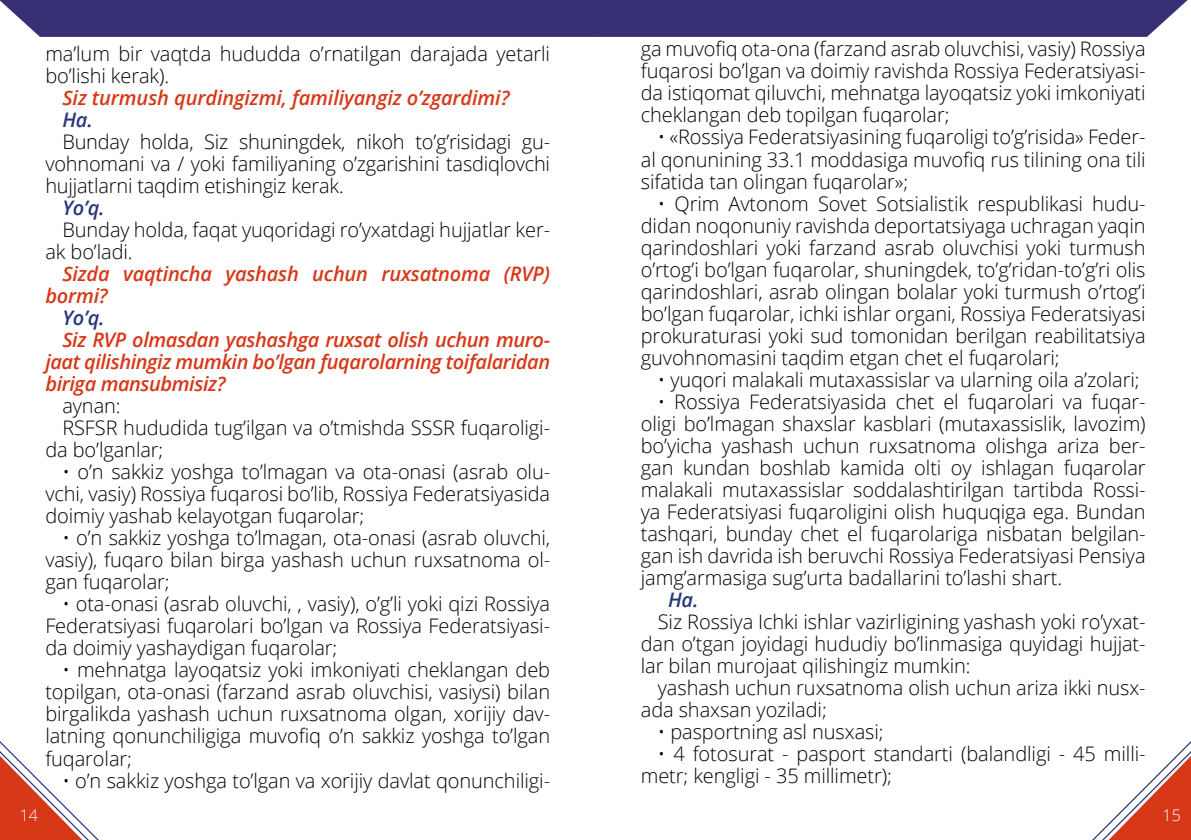
<style>
.page{position:relative;width:1191px;height:840px;background:#fff}
.page>*{position:absolute;margin:0;border:0;box-sizing:border-box;transform-origin:0 0}
.t1{font:300 20px/22px "Open Sans";letter-spacing:-.005em;color:#000;text-align:justify}
.t2{font:italic 600 20px/22px "Open Sans";letter-spacing:-.01em;color:#d73818}
.t3{font:italic 600 20px "Open Sans";letter-spacing:-.01em;color:#29377d}
.t4{font:300 16px "Open Sans";color:#fff}
</style>
<div class="page">
<div style="left:0;top:0;width:1188px;height:37px;background:#383074"></div>
<svg style="left:0;top:741px;width:98px;height:98px"></svg>
<svg style="left:1093px;top:741px;width:98px;height:98px"></svg>
<p class="t1" style="left:45px;top:42px;width:506px">ma’lum bir vaqtda hududda o’rnatilgan darajada yetarli bo’lishi kerak).</p>
<p class="t2" style="left:62px;top:86px;width:449px">Siz turmush qurdingizmi, familiyangiz o’zgardimi?</p>
<p class="t3" style="left:62px;top:106px;width:32px">Ha.</p>
<p class="t1" style="left:45px;top:130px;width:506px;text-indent:17px">Bunday holda, Siz shuningdek, nikoh to’g’risidagi gu&shy;vohnomani va / yoki familiyaning o’zgarishini tasdiqlovchi hujjatlarni taqdim etishingiz kerak.</p>
<p class="t3" style="left:62px;top:194px;width:44px">Yo’q.</p>
<p class="t1" style="left:45px;top:218px;width:506px;text-indent:17px">Bunday holda, faqat yuqoridagi ro’yxatdagi hujjatlar ker&shy;ak bo’ladi.</p>
<p class="t2" style="left:45px;top:262px;width:506px;text-indent:17px">Sizda vaqtincha yashash uchun ruxsatnoma (RVP) bormi?</p>
<p class="t3" style="left:62px;top:304px;width:44px">Yo’q.</p>
<p class="t2" style="left:45px;top:328px;width:506px;text-align:justify;text-indent:17px">Siz RVP olmasdan yashashga ruxsat olish uchun muro&shy;jaat qilishingiz mumkin bo’lgan fuqarolarning toifalaridan biriga mansubmisiz?</p>
<p class="t1" style="left:62px;top:394px;width:60px">aynan:</p>
<p class="t1" style="left:62px;top:416px;width:489px">RSFSR hududida tug’ilgan va o’tmishda SSSR fuqaroligi-</p>
<p class="t1" style="left:45px;top:438px;width:119px">da bo’lganlar;</p>
<p class="t1" style="left:45px;top:460px;width:506px;text-indent:17px">• o’n sakkiz yoshga to’lmagan va ota-onasi (asrab olu&shy;vchi, vasiy) Rossiya fuqarosi bo’lib, Rossiya Federatsiyasida doimiy yashab kelayotgan fuqarolar;</p>
<p class="t1" style="left:45px;top:526px;width:506px;text-indent:17px">• o’n sakkiz yoshga to’lmagan, ota-onasi (asrab oluvchi, vasiy), fuqaro bilan birga yashash uchun ruxsatnoma ol&shy;gan fuqarolar;</p>
<p class="t1" style="left:45px;top:592px;width:506px;text-indent:17px">• ota-onasi (asrab oluvchi, , vasiy), o’g’li yoki qizi Rossiya Federatsiyasi fuqarolari bo’lgan va Rossiya Federatsiyasi&shy;da doimiy yashaydigan fuqarolar;</p>
<p class="t1" style="left:45px;top:658px;width:506px;text-indent:17px">• mehnatga layoqatsiz yoki imkoniyati cheklangan deb topilgan, ota-onasi (farzand asrab oluvchisi, vasiysi) bilan birgalikda yashash uchun ruxsatnoma olgan, xorijiy dav&shy;latning qonunchiligiga muvofiq o’n sakkiz yoshga to’lgan fuqarolar;</p>
<p class="t1" style="left:62px;top:768px;width:489px">• o’n sakkiz yoshga to’lgan va xorijiy davlat qonunchiligi-</p>
<p class="t1" style="left:641px;top:38px;width:506px">ga muvofiq ota-ona (farzand asrab oluvchisi, vasiy) Rossiya fuqarosi bo’lgan va doimiy ravishda Rossiya Federatsiyasi&shy;da istiqomat qiluvchi, mehnatga layoqatsiz yoki imkoniyati cheklangan deb topilgan fuqarolar;</p>
<p class="t1" style="left:641px;top:126px;width:506px;text-indent:17px">• «Rossiya Federatsiyasining fuqaroligi to’g’risida» Feder&shy;al qonunining 33.1 moddasiga muvofiq rus tilining ona tili sifatida tan olingan fuqarolar»;</p>
<p class="t1" style="left:641px;top:192px;width:506px;text-indent:17px">• Qrim Avtonom Sovet Sotsialistik respublikasi hudu&shy;didan noqonuniy ravishda deportatsiyaga uchragan yaqin qarindoshlari yoki farzand asrab oluvchisi yoki turmush o’rtog’i bo’lgan fuqarolar, shuningdek, to’g’ridan-to’g’ri olis qarindoshlari, asrab olingan bolalar yoki turmush o’rtog’i bo’lgan fuqarolar, ichki ishlar organi, Rossiya Federatsiyasi prokuraturasi yoki sud tomonidan berilgan reabilitatsiya guvohnomasini taqdim etgan chet el fuqarolari;</p>
<p class="t1" style="left:658px;top:368px;width:483px">• yuqori malakali mutaxassislar va ularning oila a’zolari;</p>
<p class="t1" style="left:641px;top:390px;width:506px;text-indent:17px">• Rossiya Federatsiyasida chet el fuqarolari va fuqar&shy;oligi bo’lmagan shaxslar kasblari (mutaxassislik, lavozim) bo’yicha yashash uchun ruxsatnoma olishga ariza ber&shy;gan kundan boshlab kamida olti oy ishlagan fuqarolar malakali mutaxassislar soddalashtirilgan tartibda Rossi&shy;ya Federatsiyasi fuqaroligini olish huquqiga ega. Bundan tashqari, bunday chet el fuqarolariga nisbatan belgilan&shy;gan ish davrida ish beruvchi Rossiya Federatsiyasi Pensiya jamg’armasiga sug’urta badallarini to’lashi shart.</p>
<p class="t3" style="left:668px;top:585px;width:32px">Ha.</p>
<p class="t1" style="left:641px;top:610px;width:506px;text-indent:17px">Siz Rossiya Ichki ishlar vazirligining yashash yoki ro’yxat&shy;dan o’tgan joyidagi hududiy bo’linmasiga quyidagi hujjat&shy;lar bilan murojaat qilishingiz mumkin:</p>
<p class="t1" style="left:641px;top:676px;width:506px;text-indent:17px">yashash uchun ruxsatnoma olish uchun ariza ikki nusx&shy;ada shaxsan yoziladi;</p>
<p class="t1" style="left:658px;top:720px;width:227px">• pasportning asl nusxasi;</p>
<p class="t1" style="left:641px;top:742px;width:506px;text-indent:17px">• 4 fotosurat - pasport standarti (balandligi - 45 milli&shy;metr; kengligi - 35 millimetr);</p>
<p class="t4" style="left:20px;top:803px;width:20px">14</p>
<p class="t4" style="left:1162px;top:803px;width:20px">15</p>
</div>
